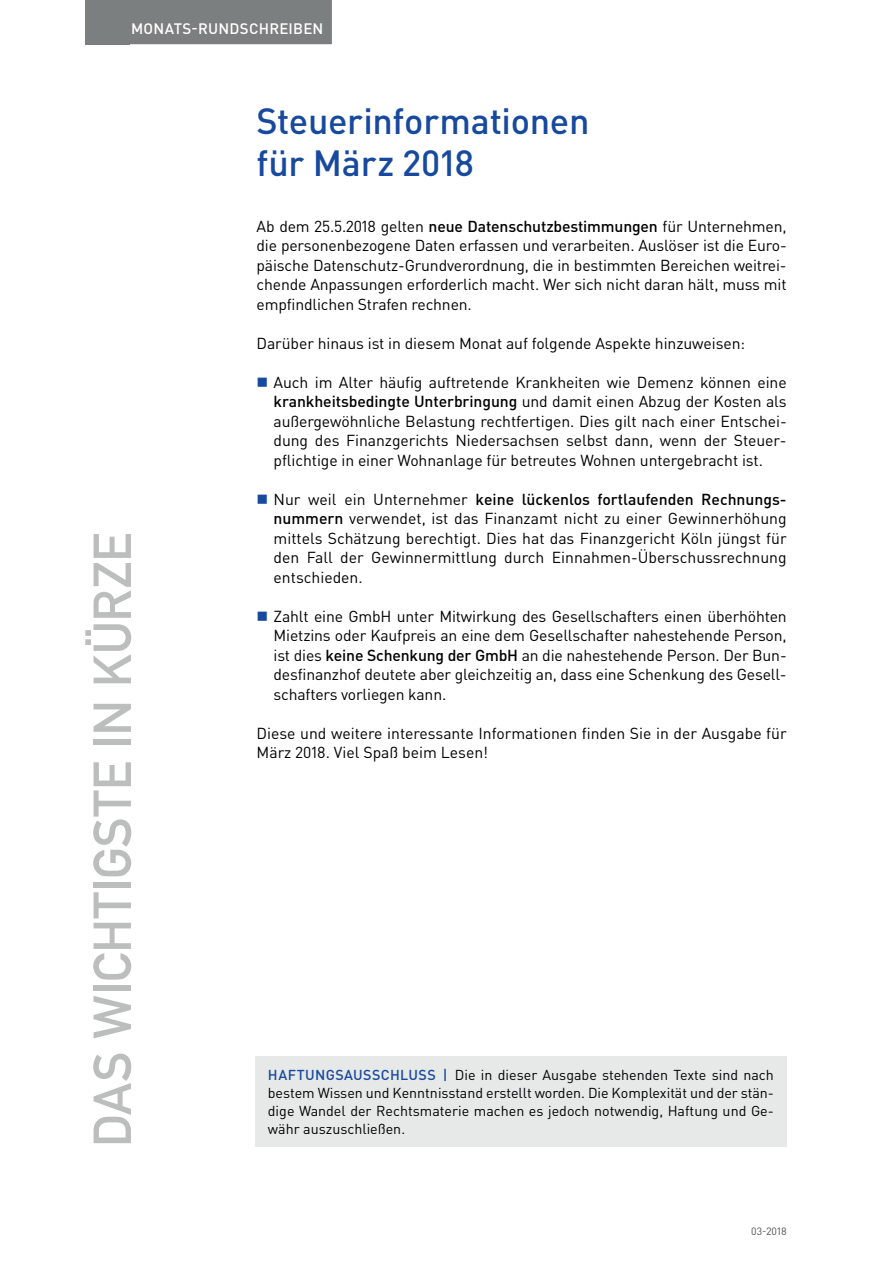
<style>
.page{position:relative;width:893px;height:1263px;background:#fff}
.page>*{position:absolute;margin:0;border:0;box-sizing:border-box;transform-origin:0 0}
.t1{font:52.5px "DIN Mittelschrift Std";color:#bcbdbd}
.t2{font:500 36px/42px "DIN Pro";letter-spacing:-.01em;color:#17499e}
.t3{font:15.75px/19.5px "DIN Pro";letter-spacing:-.005em;color:#000002;text-align:justify}
.t4{font:500 15px "DIN Pro";letter-spacing:.015em;color:#fff}
.t5{font:14.25px/18px "DIN Pro";color:#000002;text-align:justify}
.t6{font:10.5px "DIN Pro";color:#4f5152}
.s1{font-weight:500}
.s2{font-weight:500;color:#17499e}
</style>
<div class="page">
<div style="left:85px;top:0;width:45px;height:44px;background:#7c7f7f"></div>
<div style="left:122px;top:0;width:210px;height:44px;background:#7c7f7f"></div>
<div style="left:255px;top:1057px;width:532px;height:90px;background:#e6e9e8"></div>
<p class="t4" style="left:131px;top:18px;width:194px">MONATS-RUNDSCHREIBEN</p>
<h1 class="t1" style="left:82px;top:1147px;width:616px;rotate:-90deg">DAS WICHTIGSTE IN KÜRZE</h1>
<h2 class="t2" style="left:257px;top:99px;width:334px">Steuerinformationen für März 2018</h2>
<p class="t3" style="left:257px;top:216px;width:532px">Ab dem 25.5.2018 gelten <span class="s1">neue Datenschutzbestimmungen</span> für Unternehmen, die personenbezogene Daten erfassen und verarbeiten. Auslöser ist die Euro&shy;päische Datenschutz-Grundverordnung, die in bestimmten Bereichen weitrei&shy;chende Anpassungen erforderlich macht. Wer sich nicht daran hält, muss mit empfindlichen Strafen rechnen.</p>
<p class="t3" style="left:257px;top:333px;width:490px">Darüber hinaus ist in diesem Monat auf folgende Aspekte hinzuweisen:</p>
<p class="t3" style="left:274px;top:372px;width:515px">Auch im Alter häufig auftretende Krankheiten wie Demenz können eine <span class="s1">krankheitsbedingte Unterbringung</span> und damit einen Abzug der Kosten als außergewöhnliche Belastung rechtfertigen. Dies gilt nach einer Entschei&shy;dung des Finanzgerichts Niedersachsen selbst dann, wenn der Steuer&shy;pflichtige in einer Wohnanlage für betreutes Wohnen untergebracht ist.</p>
<p class="t3" style="left:274px;top:489px;width:515px">Nur weil ein Unternehmer <span class="s1">keine lückenlos fortlaufenden Rechnungs&shy;nummern</span> verwendet, ist das Finanzamt nicht zu einer Gewinnerhöhung mittels Schätzung berechtigt. Dies hat das Finanzgericht Köln jüngst für den Fall der Gewinnermittlung durch Einnahmen-Überschussrechnung entschieden.</p>
<p class="t3" style="left:274px;top:606px;width:515px">Zahlt eine GmbH unter Mitwirkung des Gesellschafters einen überhöhten Mietzins oder Kaufpreis an eine dem Gesellschafter nahestehende Person, ist dies <span class="s1">keine Schenkung der GmbH</span> an die nahestehende Person. Der Bun&shy;desfinanzhof deutete aber gleichzeitig an, dass eine Schenkung des Gesell&shy;schafters vorliegen kann.</p>
<p class="t3" style="left:257px;top:723px;width:532px">Diese und weitere interessante Informationen finden Sie in der Ausgabe für<br>März 2018. Viel Spaß beim Lesen!</p>
<p class="t5" style="left:268px;top:1065px;width:508px"><span class="s2">HAFTUNGSAUSSCHLUSS |</span> Die in dieser Ausgabe stehenden Texte sind nach bestem Wissen und Kenntnisstand erstellt worden. Die Komplexität und der stän&shy;dige Wandel der Rechtsmaterie machen es jedoch notwendig, Haftung und Ge&shy;währ auszuschließen.</p>
<p class="t6" style="left:751px;top:1224px;width:37px">03-2018</p>
</div>
